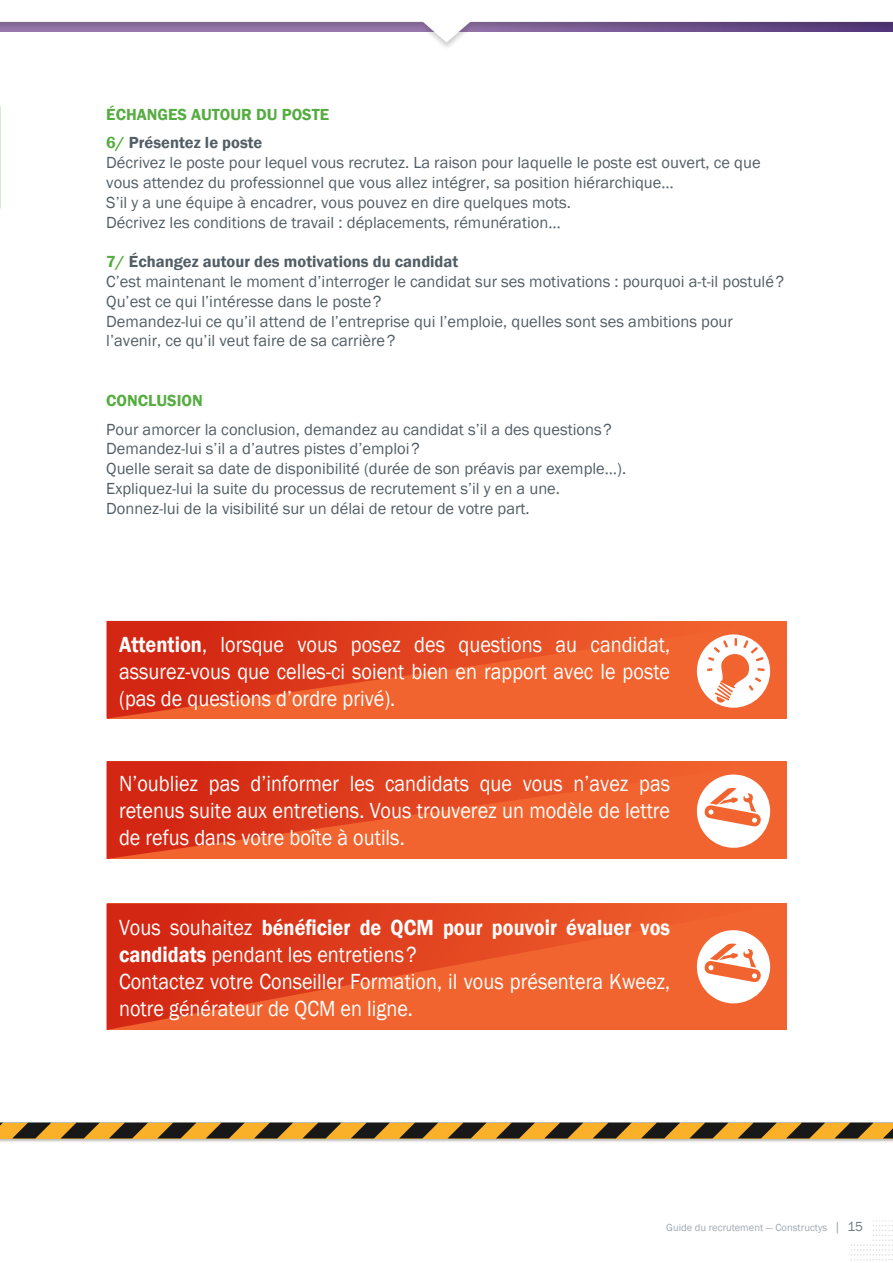
<style>
.page{position:relative;width:893px;height:1263px;background:#fff}
.page>*{position:absolute;margin:0;border:0;box-sizing:border-box;transform-origin:0 0}
.t1{font:22.5px/27px "Franklin Gothic";color:#fff;text-align:justify;scale:.9 1}
.t2{font:600 22.5px/27px "Franklin Gothic";color:#fff;scale:.9 1}
.t3{font:16.5px/19.8px "Franklin Gothic";color:#525e65}
.t4{font:600 16.5px "Franklin Gothic";color:#525e65}
.t5{font:600 16.5px "Franklin Gothic";color:#55ac41}
.t6{font:10.5px "Franklin Gothic";color:#9ea8b0}
.s1{color:#55ac41}
.s2{font-weight:600}
.s3{font-weight:400}
.s4{font-size:13.5px}
.s5{font-size:13.5px;color:#6f7c83}
</style>
<div class="page">
<svg style="left:851px;top:1220px;width:42px;height:41px"></svg>
<div style="left:581px;top:1211px;width:291px;height:31px;background:#fff"></div>
<svg style="left:0;top:21px;width:893px;height:22px"></svg>
<svg style="left:106px;top:621px;width:681px;height:98px;background:#e64d24"></svg>
<svg style="left:697px;top:634px;width:73px;height:74px"></svg>
<svg style="left:106px;top:761px;width:681px;height:98px;background:#e64d24"></svg>
<svg style="left:106px;top:904px;width:681px;height:126px;background:#e64d24"></svg>
<svg style="left:697px;top:774px;width:73px;height:74px"></svg>
<svg style="left:697px;top:930px;width:73px;height:73px"></svg>
<img style="left:0;top:1138px;width:893px;height:4px">
<div style="left:0;top:1123px;width:893px;height:15px;background:#fbb02a"></div>
<svg style="left:12px;top:1123px;width:39px;height:15px"></svg>
<svg style="left:61px;top:1123px;width:38px;height:15px"></svg>
<svg style="left:109px;top:1123px;width:39px;height:15px"></svg>
<svg style="left:158px;top:1123px;width:38px;height:15px"></svg>
<svg style="left:206px;top:1123px;width:39px;height:15px"></svg>
<svg style="left:254px;top:1123px;width:39px;height:15px"></svg>
<svg style="left:303px;top:1123px;width:38px;height:15px"></svg>
<svg style="left:351px;top:1123px;width:39px;height:15px"></svg>
<svg style="left:399px;top:1123px;width:39px;height:15px"></svg>
<svg style="left:448px;top:1123px;width:38px;height:15px"></svg>
<svg style="left:496px;top:1123px;width:39px;height:15px"></svg>
<svg style="left:545px;top:1123px;width:38px;height:15px"></svg>
<svg style="left:593px;top:1123px;width:39px;height:15px"></svg>
<svg style="left:641px;top:1123px;width:39px;height:15px"></svg>
<svg style="left:690px;top:1123px;width:38px;height:15px"></svg>
<svg style="left:738px;top:1123px;width:39px;height:15px"></svg>
<svg style="left:786px;top:1123px;width:39px;height:15px"></svg>
<svg style="left:835px;top:1123px;width:38px;height:15px"></svg>
<svg style="left:883px;top:1128px;width:10px;height:10px"></svg>
<svg style="left:0;top:106px;width:1px;height:102px"></svg>
<p class="t5" style="left:106px;top:104px;width:224px">ÉCHANGES AUTOUR DU POSTE</p>
<p class="t4" style="left:106px;top:133px;width:158px"><span class="s1">6/</span> Présentez le poste</p>
<p class="t3" style="left:106px;top:153px;width:656px">Décrivez le poste pour lequel vous recrutez. La raison pour laquelle le poste est ouvert, ce que vous attendez du professionnel que vous allez intégrer, sa position hiérarchique…</p>
<p class="t3" style="left:106px;top:193px;width:466px">S’il y a une équipe à encadrer, vous pouvez en dire quelques mots.</p>
<p class="t3" style="left:106px;top:213px;width:456px">Décrivez les conditions de travail : déplacements, rémunération…</p>
<p class="t4" style="left:106px;top:252px;width:353px"><span class="s1">7/</span> Échangez autour des motivations du candidat</p>
<p class="t3" style="left:106px;top:272px;width:679px">C’est maintenant le moment d’interroger le candidat sur ses motivations : pourquoi a-t-il postulé?</p>
<p class="t3" style="left:106px;top:292px;width:277px">Qu’est ce qui l’intéresse dans le poste?</p>
<p class="t3" style="left:106px;top:312px;width:628px">Demandez-lui ce qu’il attend de l’entreprise qui l’emploie, quelles sont ses ambitions pour l’avenir, ce qu’il veut faire de sa carrière?</p>
<p class="t5" style="left:106px;top:390px;width:98px">CONCLUSION</p>
<p class="t3" style="left:106px;top:420px;width:507px">Pour amorcer la conclusion, demandez au candidat s’il a des questions?</p>
<p class="t3" style="left:106px;top:439px;width:315px">Demandez-lui s’il a d’autres pistes d’emploi?</p>
<p class="t3" style="left:106px;top:459px;width:521px">Quelle serait sa date de disponibilité (durée de son préavis par exemple…).</p>
<p class="t3" style="left:106px;top:479px;width:455px">Expliquez-lui la suite du processus de recrutement s’il y en a une.</p>
<p class="t3" style="left:106px;top:499px;width:425px">Donnez-lui de la visibilité sur un délai de retour de votre part.</p>
<p class="t1" style="left:119px;top:631px;width:614px"><span class="s2">Attention</span>, lorsque vous posez des questions au candidat, assurez-vous que celles-ci soient bien en rapport avec le poste (pas de questions d’ordre privé).</p>
<p class="t1" style="left:119px;top:770px;width:614px">N’oubliez pas d’informer les candidats que vous n’avez pas retenus suite aux entretiens. Vous trouverez un modèle de lettre de refus dans votre boîte à outils.</p>
<p class="t2" style="left:119px;top:915px;width:614px"><span class="s3">Vous souhaitez</span> bénéficier de QCM pour pouvoir évaluer vos candidats <span class="s3">pendant les entretiens?</span></p>
<p class="t1" style="left:119px;top:969px;width:614px">Contactez votre Conseiller Formation, il vous présentera Kweez, notre générateur de QCM en ligne.</p>
<p class="t6" style="left:666px;top:1221px;width:198px">Guide du recrutement — Constructys <span class="s4">|</span> <span class="s5">15</span></p>
</div>
